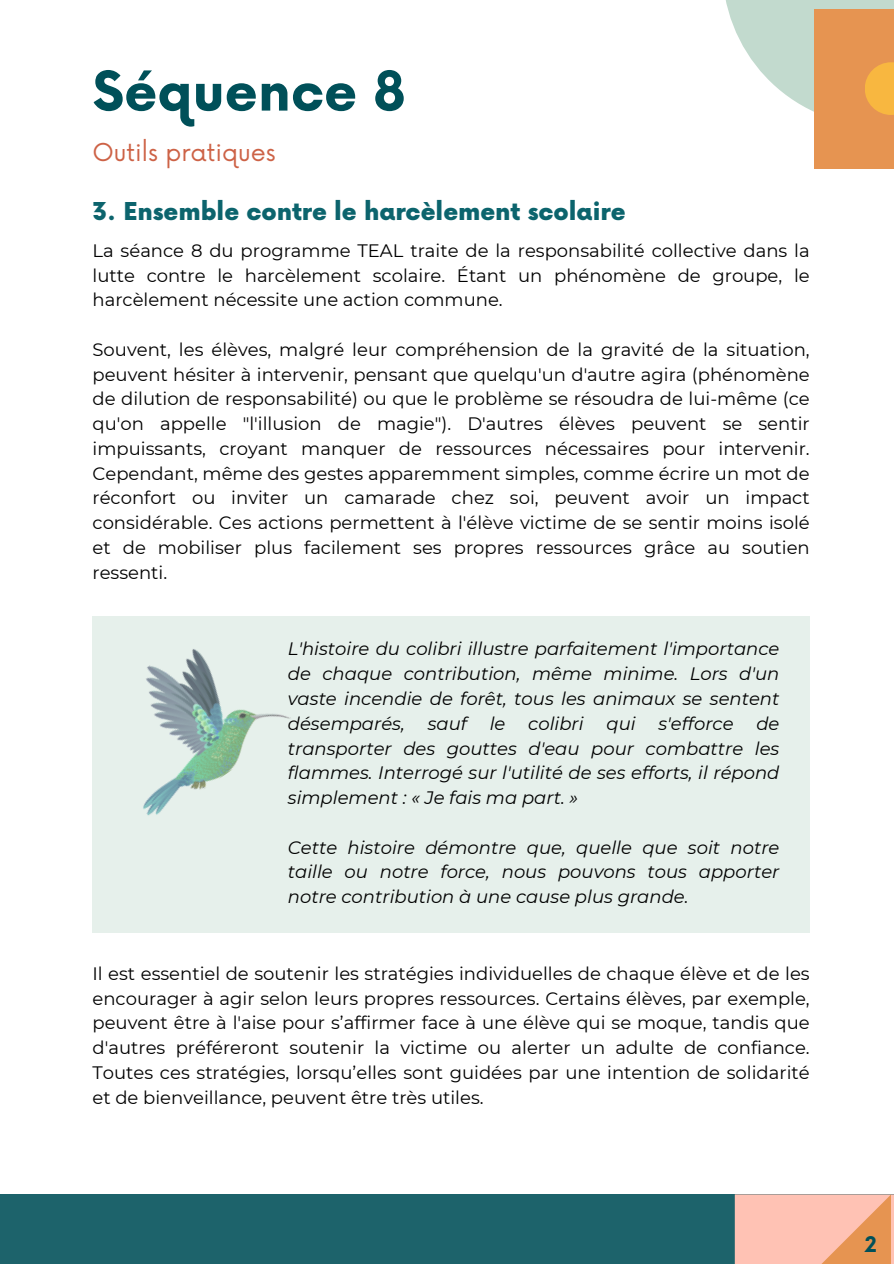
<style>
.page{position:relative;width:894px;height:1264px;background:#fff}
.page>*{position:absolute;margin:0;border:0;box-sizing:border-box;transform-origin:0 0}
.t1{font:700 53.4px "Now";color:#005059}
.t2{font:900 24px "Now";color:#0c646d}
.t3{font:24px "Now";color:#cd6246}
.t4{font:700 21px "Now";color:#005059}
.t5{font:18px/24.8px "Montserrat";color:#000;text-align:justify}
.t6{font:italic 18px/24.8px "Montserrat";color:#000;text-align:justify}
</style>
<div class="page">
<svg style="left:726px;top:0;width:167px;height:112px"></svg>
<div style="left:814px;top:9px;width:79px;height:159px;background:#e69451"></div>
<svg style="left:865px;top:62px;width:28px;height:53px"></svg>
<div style="left:0;top:1194px;width:893px;height:69px;background:#1d636b"></div>
<svg style="left:734px;top:1194px;width:159px;height:69px;background:#f7b79e"></svg>
<div style="left:92px;top:616px;width:716px;height:317px;background:#e6f0eb"></div>
<p class="t1" style="left:92px;top:62px;width:314px">Séquence 8</p>
<p class="t3" style="left:92px;top:138px;width:185px">Outils pratiques</p>
<p class="t2" style="left:92px;top:198px;width:534px">3. Ensemble contre le harcèlement scolaire</p>
<h2 class="t5" style="left:92px;top:238px;width:718px">La séance 8 du programme TEAL traite de la responsabilité collective dans la lutte contre le harcèlement scolaire. Étant un phénomène de groupe, le harcèlement nécessite une action commune.</h2>
<p class="t5" style="left:92px;top:337px;width:718px">Souvent, les élèves, malgré leur compréhension de la gravité de la situation, peuvent hésiter à intervenir, pensant que quelqu'un d'autre agira (phénomène de dilution de responsabilité) ou que le problème se résoudra de lui-même (ce qu'on appelle "l'illusion de magie"). D'autres élèves peuvent se sentir impuissants, croyant manquer de ressources nécessaires pour intervenir.<br>Cependant, même des gestes apparemment simples, comme écrire un mot de réconfort ou inviter un camarade chez soi, peuvent avoir un impact considérable. Ces actions permettent à l'élève victime de se sentir moins isolé et de mobiliser plus facilement ses propres ressources grâce au soutien ressenti.</p>
<p class="t6" style="left:288px;top:636px;width:493px">L'histoire du colibri illustre parfaitement l'importance de chaque contribution, même minime. Lors d'un vaste incendie de forêt, tous les animaux se sentent désemparés,</p>
<p class="t6" style="left:427px;top:711px;width:41px">sauf</p>
<p class="t6" style="left:489px;top:711px;width:17px">le</p>
<p class="t6" style="left:528px;top:711px;width:57px">colibri</p>
<p class="t6" style="left:606px;top:711px;width:31px">qui</p>
<p class="t6" style="left:658px;top:711px;width:77px">s'efforce</p>
<p class="t6" style="left:288px;top:711px;width:493px;text-indent:468px">de transporter des gouttes d'eau pour combattre les flammes. Interrogé sur l'utilité de ses efforts, il répond simplement : « Je fais ma part. »</p>
<p class="t6" style="left:288px;top:834px;width:493px">Cette histoire démontre que, quelle que soit notre taille ou notre force, nous pouvons tous apporter notre contribution à une cause plus grande.</p>
<p class="t5" style="left:92px;top:961px;width:718px">Il est essentiel de soutenir les stratégies individuelles de chaque élève et de les encourager à agir selon leurs propres ressources. Certains élèves, par exemple, peuvent être à l'aise pour s’affirmer face à une élève qui se moque, tandis que d'autres préféreront soutenir la victime ou alerter un adulte de confiance.<br>Toutes ces stratégies, lorsqu’elles sont guidées par une intention de solidarité et de bienveillance, peuvent être très utiles.</p>
<p class="t4" style="left:864px;top:1233px;width:14px">2</p>
</div>
